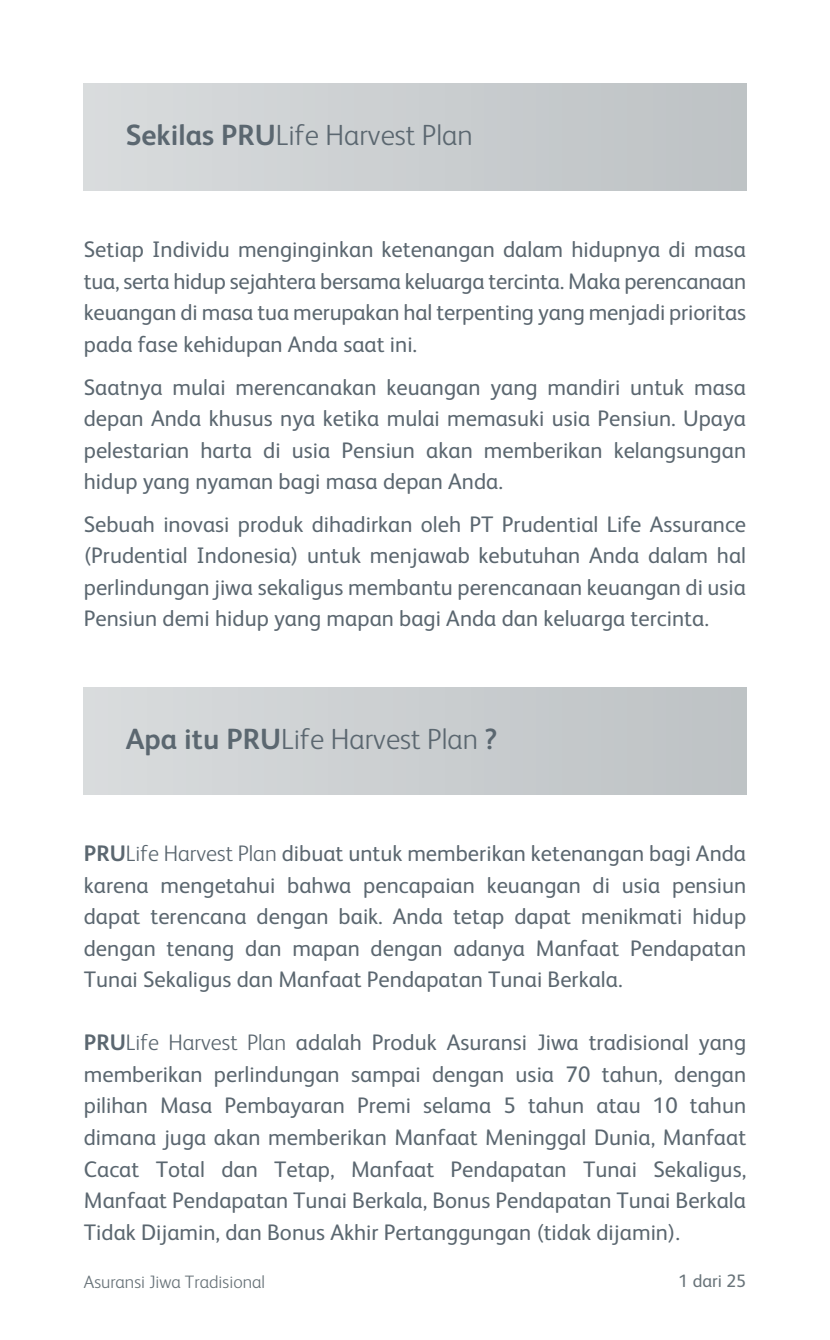
<style>
.page{position:relative;width:830px;height:1340px;background:#fff}
.page>*{position:absolute;margin:0;border:0;box-sizing:border-box;transform-origin:0 0}
.t1{font:300 29.25px "FS Albert Pro";color:#5b6770}
.t2{font:22.5px/31.5px "FS Albert Pro";color:#5b6770;text-align:justify}
.t3{font:300 18px "FS Albert Pro";color:#687379}
.t4{font:18px "FS Albert Pro";color:#687379}
.s1{font-weight:700}
.s2{font-weight:300}
</style>
<div class="page">
<div style="left:84px;top:84px;width:661px;height:106px;background:linear-gradient(to right,#d9dcdd,#bdc2c4)"></div>
<div style="left:84px;top:687px;width:661px;height:107px;background:linear-gradient(to right,#d9dcdd,#bdc2c4)"></div>
<h1 class="t1" style="left:126px;top:115px;width:348px"><span class="s1">Sekilas PRU</span>Life Harvest Plan</h1>
<p class="t2" style="left:84px;top:232px;width:663px">Setiap Individu menginginkan ketenangan dalam hidupnya di masa tua, serta hidup sejahtera bersama keluarga tercinta. Maka perencanaan keuangan di masa tua merupakan hal terpenting yang menjadi prioritas pada fase kehidupan Anda saat ini.</p>
<p class="t2" style="left:84px;top:369px;width:663px">Saatnya mulai merencanakan keuangan yang mandiri untuk masa depan Anda khusus nya ketika mulai memasuki usia Pensiun. Upaya pelestarian harta di usia Pensiun akan memberikan kelangsungan hidup yang nyaman bagi masa depan Anda.</p>
<p class="t2" style="left:84px;top:507px;width:663px">Sebuah inovasi produk dihadirkan oleh PT Prudential Life Assurance (Prudential Indonesia) untuk menjawab kebutuhan Anda dalam hal perlindungan jiwa sekaligus membantu perencanaan keuangan di usia Pensiun demi hidup yang mapan bagi Anda dan keluarga tercinta.</p>
<h1 class="t1" style="left:126px;top:719px;width:373px"><span class="s1">Apa itu PRU</span>Life Harvest Plan <span class="s1">?</span></h1>
<p class="t2" style="left:84px;top:836px;width:663px"><span class="s1">PRU</span><span class="s2">Life Harvest Plan</span> dibuat untuk memberikan ketenangan bagi Anda karena mengetahui bahwa pencapaian keuangan di usia pensiun dapat terencana dengan baik. Anda tetap dapat menikmati hidup dengan tenang dan mapan dengan adanya Manfaat Pendapatan Tunai Sekaligus dan Manfaat Pendapatan Tunai Berkala.</p>
<p class="t2" style="left:84px;top:1025px;width:663px"><span class="s1">PRU</span><span class="s2">Life Harvest Plan</span> adalah Produk Asuransi Jiwa tradisional yang memberikan perlindungan sampai dengan usia 70 tahun, dengan pilihan Masa Pembayaran Premi selama 5 tahun atau 10 tahun dimana juga akan memberikan Manfaat Meninggal Dunia, Manfaat Cacat Total dan Tetap, Manfaat Pendapatan Tunai Sekaligus, Manfaat Pendapatan Tunai Berkala, Bonus Pendapatan Tunai Berkala Tidak Dijamin, dan Bonus Akhir Pertanggungan (tidak dijamin).</p>
<p class="t3" style="left:84px;top:1269px;width:183px">Asuransi Jiwa Tradisional</p>
<p class="t4" style="left:678px;top:1268px;width:69px">1 dari 25</p>
</div>
